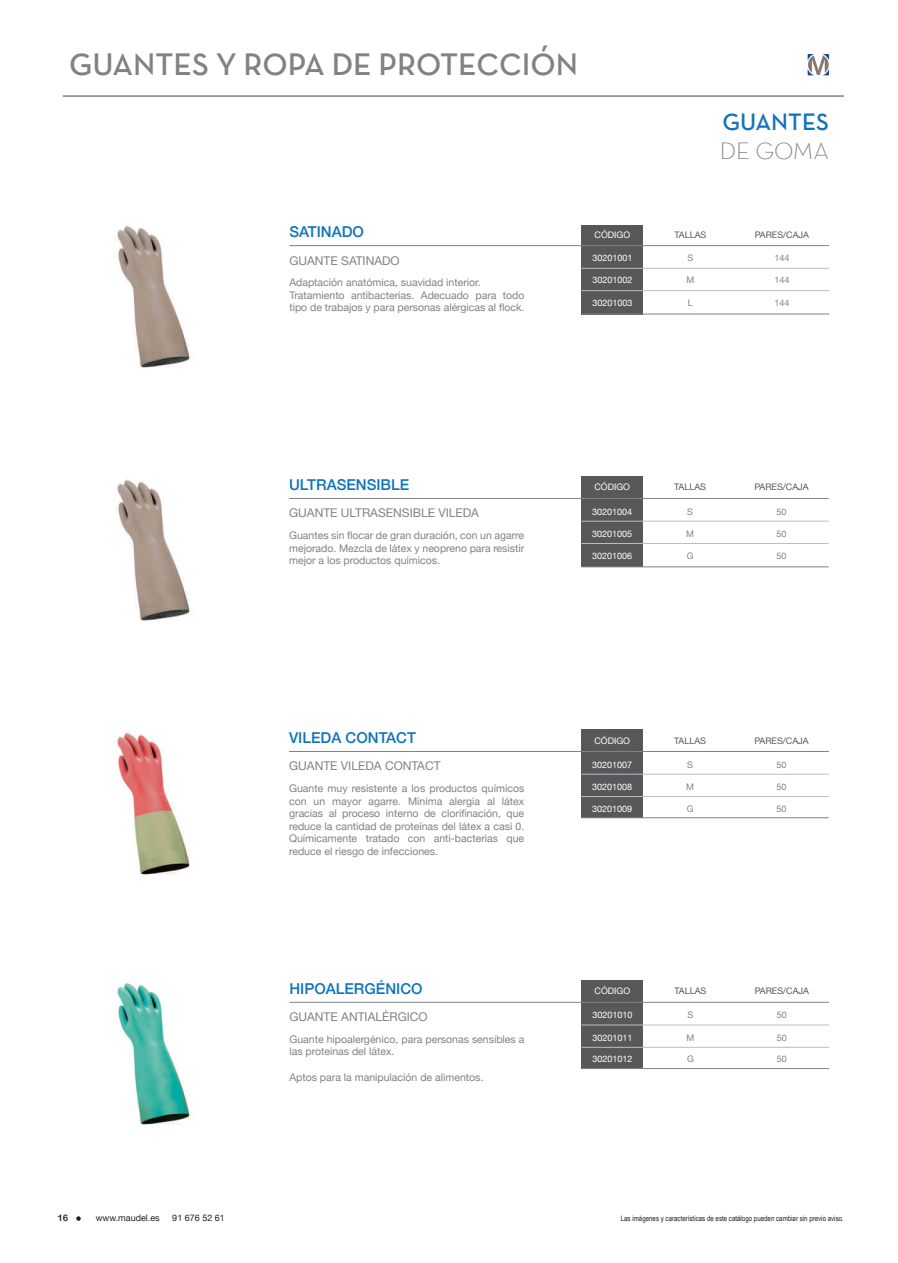
<style>
.page{position:relative;width:898px;height:1263px;background:#fff}
.page>*{position:absolute;margin:0;border:0;box-sizing:border-box;transform-origin:0 0}
.t1{font:31.5px "Neutra Text Demi SC";color:#808285}
.t2{font:24px "Neutra Text Demi SC";color:#1074bc}
.t3{font:24px "Neutra Text Light Alt";letter-spacing:.005em;color:#808285}
.t4{font:500 15px "Helvetica Neue";color:#1074bc}
.t5{font:12px "Helvetica Neue";color:#808285}
.t6{font:10.5px/12.6px "Helvetica Neue";color:#808285}
.t7{font:9px "Helvetica Neue";color:#fff}
.t8{font:9px "Helvetica Neue";color:#57585a}
.t9{font:9px "Helvetica Neue";color:#808285}
.t10{font:9px "Helvetica Neue";color:#231f20}
.t11{font:9px "Arial Rounded MT Bold";color:#231f20}
.t12{font:7.5px "Arial Narrow";color:#231f20}
.s1{color:#fff}
</style>
<div class="page">
<svg style="left:76px;top:1216px;width:5px;height:5px"></svg>
<svg style="left:807px;top:54px;width:21px;height:21px"></svg>
<div style="left:581px;top:225px;width:62px;height:89px;background:#57585a"></div>
<img style="left:114px;top:225px;width:77px;height:143px">
<hr style="left:289px;top:245px;width:539px;height:1px;background:#808285">
<hr style="left:581px;top:268px;width:247px;height:1px;background:#bcbdc0">
<hr style="left:581px;top:290px;width:247px;height:1px;background:#bcbdc0">
<hr style="left:581px;top:314px;width:247px;height:1px;background:#808285">
<img style="left:114px;top:479px;width:77px;height:142px">
<div style="left:581px;top:476px;width:61px;height:90px;background:#57585a"></div>
<hr style="left:289px;top:498px;width:539px;height:1px;background:#808285">
<hr style="left:581px;top:521px;width:247px;height:1px;background:#bcbdc0">
<hr style="left:581px;top:543px;width:247px;height:1px;background:#bcbdc0">
<hr style="left:581px;top:566px;width:247px;height:1px;background:#808285">
<img style="left:115px;top:731px;width:76px;height:144px">
<div style="left:581px;top:729px;width:61px;height:88px;background:#57585a"></div>
<hr style="left:289px;top:751px;width:539px;height:1px;background:#808285">
<hr style="left:581px;top:774px;width:247px;height:1px;background:#bcbdc0">
<hr style="left:581px;top:796px;width:247px;height:1px;background:#bcbdc0">
<hr style="left:581px;top:817px;width:247px;height:1px;background:#808285">
<img style="left:116px;top:983px;width:75px;height:142px">
<div style="left:581px;top:980px;width:62px;height:89px;background:#57585a"></div>
<hr style="left:289px;top:1002px;width:539px;height:1px;background:#808285">
<hr style="left:581px;top:1024px;width:247px;height:1px;background:#bcbdc0">
<hr style="left:581px;top:1047px;width:247px;height:1px;background:#bcbdc0">
<hr style="left:581px;top:1068px;width:247px;height:1px;background:#808285">
<hr style="left:63px;top:95px;width:780px;height:2px;background:#808285">
<h1 class="t1" style="left:69px;top:53px;width:510px">GUANTES Y ROPA DE PROTECCIÓN</h1>
<h2 class="t2" style="left:722px;top:113px;width:108px">GUANTES</h2>
<h2 class="t3" style="left:719px;top:142px;width:111px">DE GOMA</h2>
<h3 class="t4" style="left:289px;top:222px;width:76px">SATINADO</h3>
<p class="t5" style="left:289px;top:253px;width:112px">GUANTE SATINADO</p>
<p class="t6" style="left:289px;top:276px;width:236px">Adaptación anatómica, suavidad interior.<br>Tratamiento antibacterias. Adecuado para todo tipo de trabajos y para personas alérgicas al flock.</p>
<p class="t7" style="left:594px;top:230px;width:37px">CÓDIGO</p>
<p class="t8" style="left:674px;top:230px;width:33px">TALLAS</p>
<p class="t8" style="left:754px;top:230px;width:56px">PARES/CAJA</p>
<p class="t7" style="left:592px;top:252px;width:42px">30201001</p>
<p class="t7" style="left:592px;top:274px;width:42px">30201002</p>
<p class="t7" style="left:592px;top:298px;width:42px">30201003</p>
<p class="t9" style="left:687px;top:252px;width:7px">S</p>
<p class="t9" style="left:774px;top:252px;width:17px">144</p>
<p class="t9" style="left:686px;top:274px;width:9px">M</p>
<p class="t9" style="left:687px;top:298px;width:7px">L</p>
<p class="t9" style="left:774px;top:274px;width:17px">144</p>
<p class="t9" style="left:774px;top:298px;width:17px">144</p>
<h3 class="t4" style="left:289px;top:476px;width:122px">ULTRASENSIBLE</h3>
<p class="t7" style="left:594px;top:482px;width:37px">CÓDIGO</p>
<p class="t8" style="left:674px;top:482px;width:33px">TALLAS</p>
<p class="t8" style="left:754px;top:482px;width:56px">PARES/CAJA</p>
<p class="t5" style="left:289px;top:506px;width:191px">GUANTE ULTRASENSIBLE VILEDA</p>
<p class="t7" style="left:592px;top:506px;width:42px">30201004</p>
<p class="t7" style="left:592px;top:528px;width:42px">30201005</p>
<p class="t7" style="left:592px;top:551px;width:42px">30201006</p>
<p class="t6" style="left:289px;top:529px;width:236px;text-align:justify">Guantes sin flocar de gran duración, con un agarre mejorado. Mezcla de látex y neopreno para resistir mejor a los productos químicos.</p>
<p class="t9" style="left:687px;top:506px;width:7px">S</p>
<p class="t9" style="left:686px;top:528px;width:9px">M</p>
<p class="t9" style="left:686px;top:551px;width:8px">G</p>
<p class="t9" style="left:776px;top:506px;width:12px">50</p>
<p class="t9" style="left:776px;top:528px;width:12px">50</p>
<p class="t9" style="left:776px;top:551px;width:12px">50</p>
<h3 class="t4" style="left:289px;top:729px;width:128px">VILEDA CONTACT</h3>
<p class="t7" style="left:594px;top:735px;width:37px">CÓDIGO</p>
<p class="t8" style="left:674px;top:735px;width:33px">TALLAS</p>
<p class="t8" style="left:754px;top:735px;width:56px">PARES/CAJA</p>
<p class="t5" style="left:289px;top:759px;width:153px">GUANTE VILEDA CONTACT</p>
<p class="t7" style="left:592px;top:759px;width:42px">30201007</p>
<p class="t7" style="left:592px;top:781px;width:42px">30201008</p>
<p class="t7" style="left:592px;top:804px;width:42px">30201009</p>
<p class="t6" style="left:289px;top:782px;width:236px;text-align:justify">Guante muy resistente a los productos químicos con un mayor agarre. Mínima alergia al látex gracias al proceso interno de clorifinación, que reduce la cantidad de proteínas del látex a casi 0.<br>Químicamente tratado con anti-bacterias que reduce el riesgo de infecciones.</p>
<p class="t9" style="left:687px;top:759px;width:7px">S</p>
<p class="t9" style="left:686px;top:781px;width:9px">M</p>
<p class="t9" style="left:686px;top:804px;width:8px">G</p>
<p class="t9" style="left:776px;top:759px;width:12px">50</p>
<p class="t9" style="left:776px;top:781px;width:12px">50</p>
<p class="t9" style="left:776px;top:804px;width:12px">50</p>
<h3 class="t4" style="left:289px;top:980px;width:135px">HIPOALERGÉNICO</h3>
<p class="t7" style="left:594px;top:986px;width:37px">CÓDIGO</p>
<p class="t8" style="left:674px;top:986px;width:33px">TALLAS</p>
<p class="t8" style="left:754px;top:986px;width:56px">PARES/CAJA</p>
<p class="t5" style="left:289px;top:1010px;width:140px">GUANTE ANTIALÉRGICO</p>
<p class="t7" style="left:592px;top:1010px;width:42px">30201010</p>
<p class="t7" style="left:592px;top:1032px;width:42px">30201011</p>
<p class="t7" style="left:592px;top:1053px;width:42px">30201012</p>
<p class="t6" style="left:289px;top:1032px;width:236px">Guante hipoalergénico, para personas sensibles a las proteinas del látex.</p>
<p class="t6" style="left:289px;top:1070px;width:195px">Aptos para la manipulación de alimentos.</p>
<p class="t9" style="left:687px;top:1010px;width:7px">S</p>
<p class="t9" style="left:686px;top:1032px;width:9px">M</p>
<p class="t9" style="left:686px;top:1053px;width:8px">G</p>
<p class="t9" style="left:776px;top:1010px;width:12px">50</p>
<p class="t9" style="left:776px;top:1032px;width:12px">50</p>
<p class="t9" style="left:776px;top:1053px;width:12px">50</p>
<p class="t11" style="left:57px;top:1212px;width:15px">16<span class="s1">45</span></p>
<p class="t10" style="left:96px;top:1212px;width:65px">www.maudel.es</p>
<p class="t10" style="left:172px;top:1212px;width:54px">91 676 52 61</p>
<p class="t12" style="left:620px;top:1214px;width:224px">Las imágenes y características de este catálogo pueden cambiar sin previo aviso.</p>
</div>
